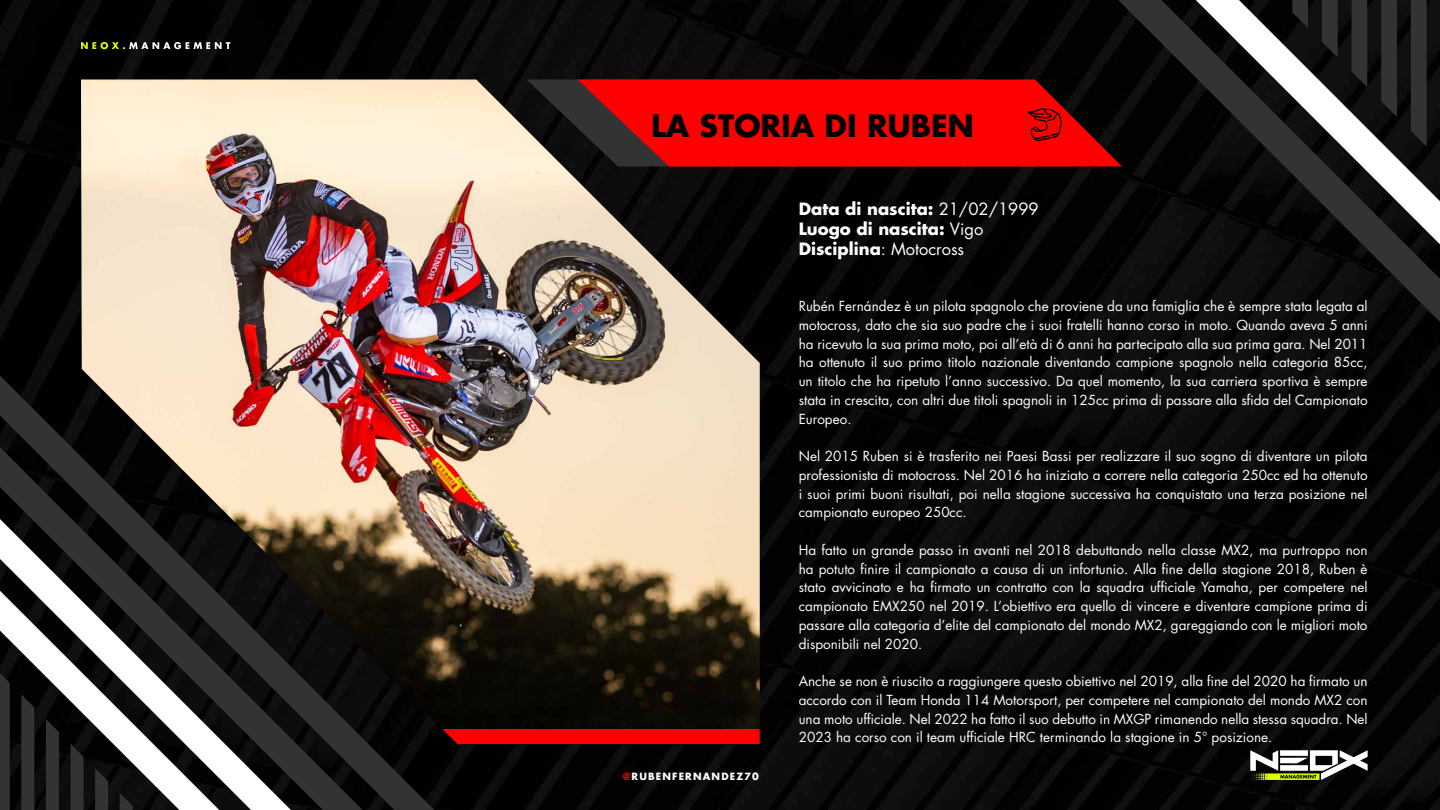
<style>
.page{position:relative;width:1440px;height:810px;background:#fff}
.page>*{position:absolute;margin:0;border:0;box-sizing:border-box;transform-origin:0 0}
.t1{font:700 30px "Futura Std";color:#000}
.t2{font:700 16.5px/19.8px "Futura Std";color:#fff}
.t3{font:13.5px/18.8px "Futura Std";color:#fff;text-align:justify}
.t4{font:700 9.75px "Futura Std";letter-spacing:.12em;color:#fff}
.s1{font-weight:400}
.s2{color:#f00}
</style>
<div class="page">
<img style="left:0;top:0;width:1440px;height:810px">
<svg style="left:0;top:331px;width:840px;height:479px;fill:#020202"></svg>
<svg style="left:0;top:519px;width:291px;height:291px"></svg>
<svg style="left:0;top:591px;width:219px;height:219px"></svg>
<svg style="left:71px;top:744px;width:13px;height:66px"></svg>
<svg style="left:21px;top:694px;width:13px;height:116px"></svg>
<svg style="left:95px;top:768px;width:13px;height:42px"></svg>
<svg style="left:120px;top:793px;width:13px;height:17px"></svg>
<svg style="left:0;top:673px;width:10px;height:137px"></svg>
<svg style="left:46px;top:719px;width:13px;height:91px"></svg>
<svg style="left:1118px;top:0;width:322px;height:322px;fill:#0e0e0e"></svg>
<svg style="left:1322px;top:0;width:16px;height:58px"></svg>
<svg style="left:1381px;top:0;width:16px;height:117px"></svg>
<svg style="left:1292px;top:0;width:16px;height:28px"></svg>
<svg style="left:1411px;top:0;width:16px;height:147px"></svg>
<svg style="left:1352px;top:0;width:15px;height:87px"></svg>
<svg style="left:81px;top:42px;width:149px;height:7px"></svg>
<img style="left:81px;top:80px;width:679px;height:649px">
<svg style="left:526px;top:80px;width:52px;height:86px;fill:#101010"></svg>
<svg style="left:578px;top:80px;width:544px;height:86px;fill:#f00"></svg>
<div style="left:442px;top:729px;width:318px;height:15px;background:#f00"></div>
<svg style="left:1249px;top:750px;width:119px;height:30px"></svg>
<svg style="left:1027px;top:108px;width:35px;height:33px"></svg>
<h1 class="t1" style="left:651px;top:106px;width:325px">LA STORIA DI RUBEN</h1>
<p class="t2" style="left:799px;top:199px;width:242px">Data di nascita: <span class="s1">21/02/1999<br></span>Luogo di nascita: <span class="s1">Vigo<br></span>Disciplina<span class="s1">: Motocross</span></p>
<p class="t4" style="left:623px;top:770px;width:137px"><span class="s2">@</span>RUBENFERNANDEZ70</p>
<p class="t3" style="left:799px;top:297px;width:570px">Rubén Fernández è un pilota spagnolo che proviene da una famiglia che è sempre stata legata al motocross, dato che sia suo padre che i suoi fratelli hanno corso in moto. Quando aveva 5 anni ha ricevuto la sua prima moto, poi all’età di 6 anni ha partecipato alla sua prima gara. Nel 2011 ha ottenuto il suo primo titolo nazionale diventando campione spagnolo nella categoria 85cc, un titolo che ha ripetuto l’anno successivo. Da quel momento, la sua carriera sportiva è sempre stata in crescita, con altri due titoli spagnoli in 125cc prima di passare alla sfida del Campionato Europeo.</p>
<p class="t3" style="left:799px;top:447px;width:570px">Nel 2015 Ruben si è trasferito nei Paesi Bassi per realizzare il suo sogno di diventare un pilota professionista di motocross. Nel 2016 ha iniziato a correre nella categoria 250cc ed ha ottenuto i suoi primi buoni risultati, poi nella stagione successiva ha conquistato una terza posizione nel campionato europeo 250cc.</p>
<p class="t3" style="left:799px;top:541px;width:570px">Ha fatto un grande passo in avanti nel 2018 debuttando nella classe MX2, ma purtroppo non ha potuto finire il campionato a causa di un infortunio. Alla fine della stagione 2018, Ruben è stato avvicinato e ha firmato un contratto con la squadra ufficiale Yamaha, per competere nel campionato EMX250 nel 2019. L’obiettivo era quello di vincere e diventare campione prima di passare alla categoria d’elite del campionato del mondo MX2, gareggiando con le migliori moto disponibili nel 2020.</p>
<p class="t3" style="left:799px;top:672px;width:570px">Anche se non è riuscito a raggiungere questo obiettivo nel 2019, alla fine del 2020 ha firmato un accordo con il Team Honda 114 Motorsport, per competere nel campionato del mondo MX2 con una moto ufficiale. Nel 2022 ha fatto il suo debutto in MXGP rimanendo nella stessa squadra. Nel 2023 ha corso con il team ufficiale HRC terminando la stagione in 5° posizione.</p>
</div>
